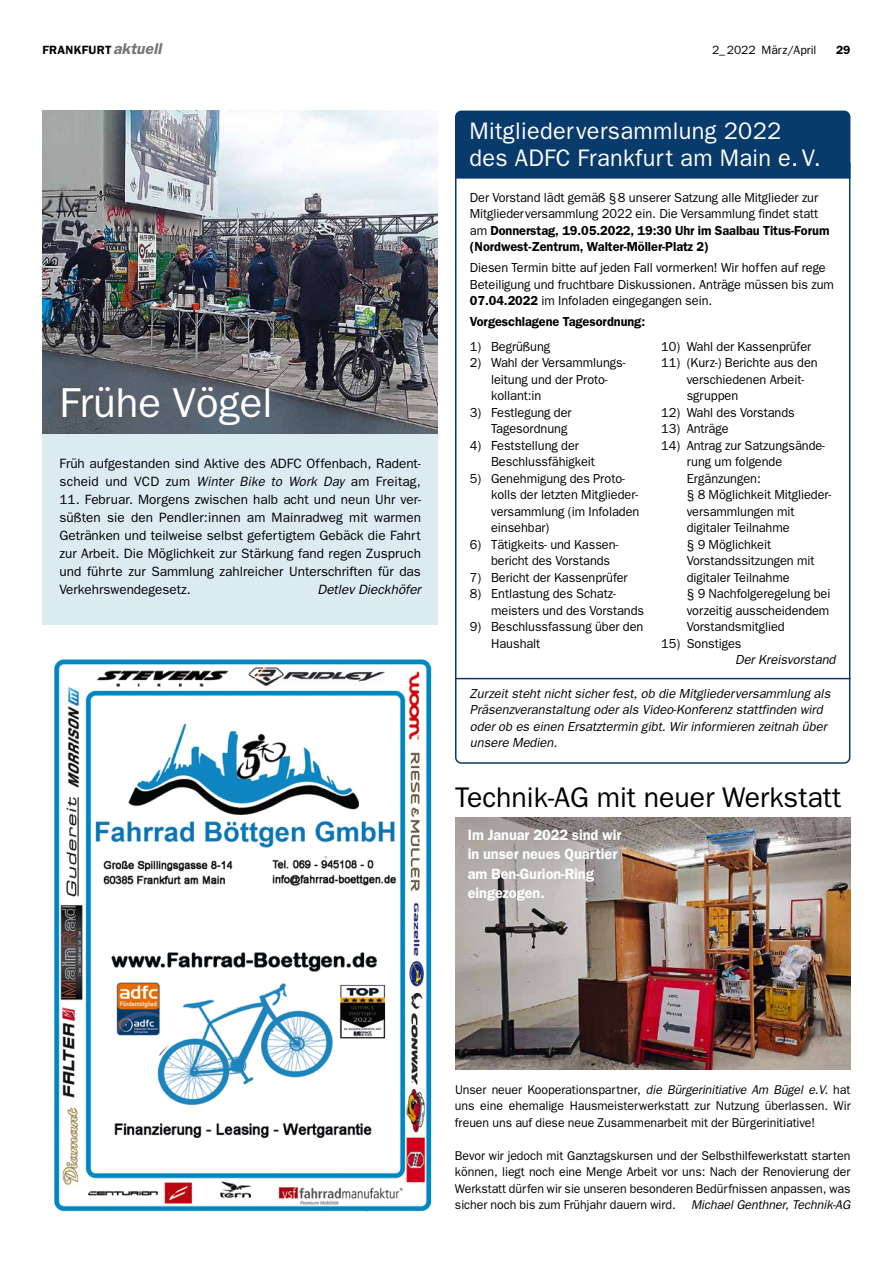
<style>
.page{position:relative;width:893px;height:1263px;background:#fff}
.page>*{position:absolute;margin:0;border:0;box-sizing:border-box;transform-origin:0 0}
.t1{font:42px "Franklin Gothic";color:#fff}
.t2{font:28.5px "Franklin Gothic";color:#000}
.t3{font:24px/27px "Franklin Gothic";letter-spacing:.015em;color:#fff}
.t4{font:600 15px/19.5px "Franklin Gothic";letter-spacing:-.005em;color:#fff}
.t5{font:13.5px/18px "Franklin Gothic";color:#000}
.t6{font:italic 13.5px "Franklin Gothic";color:#000}
.t7{font:13.2px/16.5px "Franklin Gothic";letter-spacing:-.005em;color:#000}
.t8{font:italic 13.2px/16.5px "Franklin Gothic";color:#000}
.t9{font:600 13.2px "Franklin Gothic";letter-spacing:-.005em;color:#000}
.t10{font:12.75px/16.5px "Franklin Gothic";letter-spacing:-.005em;color:#000;text-align:justify}
.t11{font:600 12px "Franklin Gothic";letter-spacing:.025em;color:#000}
.t12{font:12px "Franklin Gothic";color:#000}
.s1{font-style:italic;font-size:15.75px;color:#747577}
.s2{font-style:italic}
.s3{font-weight:600}
</style>
<div class="page">
<img style="left:54px;top:659px;width:378px;height:552px">
<div style="left:43px;top:434px;width:395px;height:191px;background:#dceaf1"></div>
<div style="left:455px;top:111px;width:395px;height:68px;background:#083a6b"></div>
<hr style="left:455px;top:678px;width:395px;height:1px;background:#083a6b">
<img style="left:455px;top:817px;width:395px;height:252px">
<img style="left:43px;top:111px;width:395px;height:323px">
<p class="t11" style="left:43px;top:43px;width:120px">FRANKFURT<span class="s1">aktuell</span></p>
<p class="t12" style="left:712px;top:43px;width:106px">2_2022 März/April</p>
<p class="t11" style="left:836px;top:43px;width:16px">29</p>
<h3 class="t3" style="left:469px;top:117px;width:353px">Mitgliederversammlung 2022 des ADFC Frankfurt am Main e. V.</h3>
<h1 class="t1" style="left:60px;top:378px;width:214px">Frühe Vögel</h1>
<p class="t5" style="left:60px;top:454px;width:363px">Früh aufgestanden sind Aktive des ADFC Offenbach, Radent&shy;scheid und VCD zum <span class="s2">Winter Bike to Work Day</span> am Freitag,</p>
<p class="t5" style="left:60px;top:490px;width:363px;text-align:justify">11. Februar. Morgens zwischen halb acht und neun Uhr ver&shy;süßten sie den Pendler:innen am Mainradweg mit warmen Getränken und teilweise selbst gefertigtem Gebäck die Fahrt zur Arbeit. Die Möglichkeit zur Stärkung fand regen Zuspruch und führte zur Sammlung zahlreicher Unterschriften für das Verkehrswendegesetz.</p>
<p class="t6" style="left:317px;top:582px;width:105px">Detlev Dieckhöfer</p>
<p class="t7" style="left:470px;top:189px;width:361px">Der Vorstand lädt gemäß §8 unserer Satzung alle Mitglieder zur Mitgliederversammlung 2022 ein. Die Versammlung findet statt am <span class="s3">Donnerstag, 19.05.2022, 19:30 Uhr im Saalbau Titus-Forum (Nordwest-Zentrum, Walter-Möller-Platz 2)</span></p>
<p class="t7" style="left:470px;top:259px;width:366px">Diesen Termin bitte auf jeden Fall vormerken! Wir hoffen auf rege<br>Beteiligung und fruchtbare Diskussionen. Anträge müssen bis zum<br><span class="s3">07.04.2022</span> im Infoladen eingegangen sein.</p>
<p class="t9" style="left:470px;top:314px;width:177px">Vorgeschlagene Tagesordnung:</p>
<p class="t7" style="left:470px;top:338px;width:82px">1) Begrüßung</p>
<p class="t7" style="left:491px;top:354px;width:136px;text-indent:-21px">2) Wahl der Versammlungs&shy;leitung und der Proto&shy;kollant:in</p>
<p class="t7" style="left:491px;top:404px;width:82px;text-indent:-21px">3) Festlegung der<br>Tagesordnung</p>
<p class="t7" style="left:491px;top:437px;width:105px;text-indent:-21px">4) Feststellung der<br>Beschlussfähigkeit</p>
<p class="t7" style="left:491px;top:470px;width:150px;text-indent:-21px">5) Genehmigung des Proto&shy;kolls der letzten Mitglieder&shy;versammlung (im Infoladen einsehbar)</p>
<p class="t7" style="left:491px;top:536px;width:129px;text-indent:-21px">6) Tätigkeits- und Kassen&shy;bericht des Vorstands</p>
<p class="t7" style="left:470px;top:569px;width:159px">7) Bericht der Kassenprüfer</p>
<p class="t7" style="left:491px;top:585px;width:155px;text-indent:-21px">8) Entlastung des Schatz&shy;meisters und des Vorstands</p>
<p class="t7" style="left:491px;top:618px;width:154px;text-indent:-21px">9) Beschlussfassung über den<br>Haushalt</p>
<p class="t7" style="left:661px;top:338px;width:152px">10) Wahl der Kassenprüfer</p>
<p class="t7" style="left:687px;top:354px;width:132px;text-indent:-26px">11) (Kurz-) Berichte aus den verschiedenen Arbeit&shy;sgruppen</p>
<p class="t7" style="left:661px;top:404px;width:135px">12) Wahl des Vorstands</p>
<p class="t7" style="left:661px;top:420px;width:69px">13) Anträge</p>
<p class="t7" style="left:687px;top:437px;width:146px;text-indent:-26px">14) Antrag zur Satzungsände&shy;rung um folgende<br>Ergänzungen:<br>§ 8 Möglichkeit Mitglieder&shy;versammlungen mit digitaler Teilnahme<br>§ 9 Möglichkeit<br>Vorstandssitzungen mit digitaler Teilnahme<br>§ 9 Nachfolgeregelung bei vorzeitig ausscheidendem<br>Vorstandsmitglied</p>
<p class="t7" style="left:661px;top:635px;width:82px">15) Sonstiges</p>
<p class="t8" style="left:735px;top:651px;width:102px">Der Kreisvorstand</p>
<p class="t8" style="left:470px;top:685px;width:362px">Zurzeit steht nicht sicher fest, ob die Mitgliederversammlung als Präsenzveranstaltung oder als Video-Konferenz stattfinden wird oder ob es einen Ersatztermin gibt. Wir informieren zeitnah über unsere Medien.</p>
<h2 class="t2" style="left:455px;top:781px;width:388px">Technik-AG mit neuer Werkstatt</h2>
<p class="t4" style="left:468px;top:824px;width:155px">Im Januar 2022 sind wir in unser neues Quartier am Ben-Gurion-Ring eingezogen.</p>
<p class="t10" style="left:455px;top:1081px;width:397px">Unser neuer Kooperationspartner, <span class="s2">die Bürgerinitiative Am Bügel e.V.</span> hat uns eine ehemalige Hausmeisterwerkstatt zur Nutzung überlassen. Wir freuen uns auf diese neue Zusammenarbeit mit der Bürgerinitiative!</p>
<p class="t10" style="left:455px;top:1147px;width:397px">Bevor wir jedoch mit Ganztagskursen und der Selbsthilfewerkstatt starten können, liegt noch eine Menge Arbeit vor uns: Nach der Renovierung der Werkstatt dürfen wir sie unseren besonderen Bedürfnissen anpassen, was sicher noch bis zum Frühjahr dauern wird. <span class="s2">Michael Genthner, Technik-AG</span></p>
</div>
